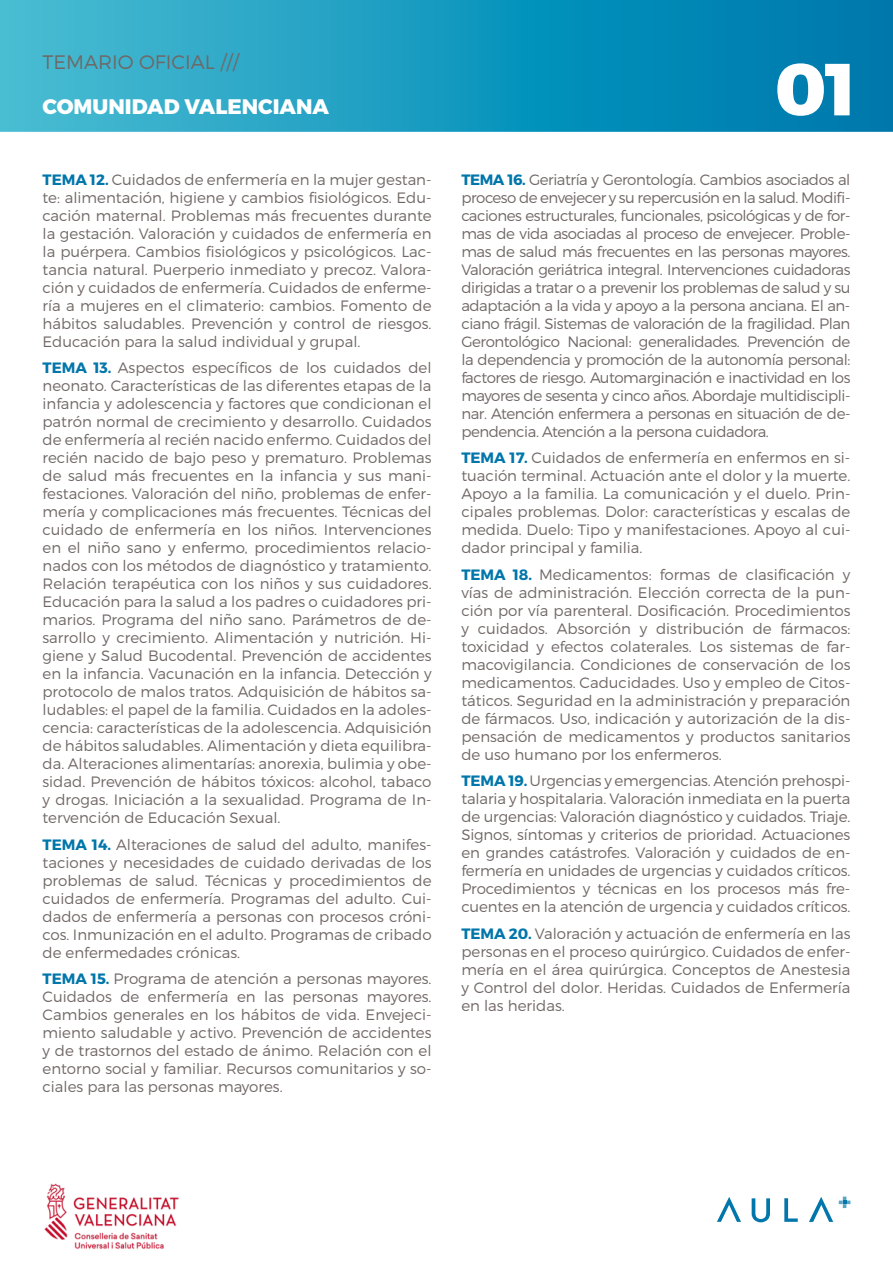
<style>
.page{position:relative;width:893px;height:1263px;background:#fff}
.page>*{position:absolute;margin:0;border:0;box-sizing:border-box;transform-origin:0 0}
.t1{font:73.5px "Trueno Ex Bd";color:#fff}
.t2{font:21px "Trueno Ex Bd";color:#fff}
.t3{font:19.5px "Trueno Lt";color:#706765}
.t4{font:15px/18px "Trueno Lt";color:#706765;text-align:justify}
.s1{font-family:"Trueno Bd";color:#0076aa}
</style>
<div class="page">
<svg style="left:752px;top:1198px;width:18px;height:24px"></svg>
<svg style="left:784px;top:1198px;width:14px;height:24px"></svg>
<svg style="left:717px;top:1197px;width:24px;height:25px"></svg>
<svg style="left:809px;top:1197px;width:24px;height:25px"></svg>
<svg style="left:839px;top:1196px;width:11px;height:12px"></svg>
<svg style="left:0;top:0;width:893px;height:132px;background:#1999bf"></svg>
<img style="left:44px;top:1183px;width:135px;height:66px">
<h3 class="t3" style="left:43px;top:50px;width:198px">TEMARIO OFICIAL ///</h3>
<h2 class="t2" style="left:43px;top:94px;width:288px">COMUNIDAD VALENCIANA</h2>
<p class="t4" style="left:43px;top:170px;width:391px"><span class="s1">TEMA 12.</span> Cuidados de enfermería en la mujer gestan&shy;te: alimentación, higiene y cambios fisiológicos. Edu&shy;cación maternal. Problemas más frecuentes durante la gestación. Valoración y cuidados de enfermería en la puérpera. Cambios fisiológicos y psicológicos. Lac&shy;tancia natural. Puerperio inmediato y precoz. Valora&shy;ción y cuidados de enfermería. Cuidados de enferme&shy;ría a mujeres en el climaterio: cambios. Fomento de hábitos saludables. Prevención y control de riesgos.<br>Educación para la salud individual y grupal.</p>
<p class="t4" style="left:43px;top:359px;width:391px"><span class="s1">TEMA 13.</span> Aspectos específicos de los cuidados del neonato. Características de las diferentes etapas de la infancia y adolescencia y factores que condicionan el patrón normal de crecimiento y desarrollo. Cuidados de enfermería al recién nacido enfermo. Cuidados del recién nacido de bajo peso y prematuro. Problemas de salud más frecuentes en la infancia y sus mani&shy;festaciones. Valoración del niño, problemas de enfer&shy;mería y complicaciones más frecuentes. Técnicas del cuidado de enfermería en los niños. Intervenciones en el niño sano y enfermo, procedimientos relacio&shy;nados con los métodos de diagnóstico y tratamiento.<br>Relación terapéutica con los niños y sus cuidadores.<br>Educación para la salud a los padres o cuidadores pri&shy;marios. Programa del niño sano. Parámetros de de&shy;sarrollo y crecimiento. Alimentación y nutrición. Hi&shy;giene y Salud Bucodental. Prevención de accidentes en la infancia. Vacunación en la infancia. Detección y protocolo de malos tratos. Adquisición de hábitos sa&shy;ludables: el papel de la familia. Cuidados en la adoles&shy;cencia: características de la adolescencia. Adquisición de hábitos saludables. Alimentación y dieta equilibra&shy;da. Alteraciones alimentarías: anorexia, bulimia y obe&shy;sidad. Prevención de hábitos tóxicos: alcohol, tabaco y drogas. Iniciación a la sexualidad. Programa de In&shy;tervención de Educación Sexual.</p>
<p class="t4" style="left:43px;top:835px;width:391px"><span class="s1">TEMA 14.</span> Alteraciones de salud del adulto, manifes&shy;taciones y necesidades de cuidado derivadas de los problemas de salud. Técnicas y procedimientos de cuidados de enfermería. Programas del adulto. Cui&shy;dados de enfermería a personas con procesos cróni&shy;cos. Inmunización en el adulto. Programas de cribado de enfermedades crónicas.</p>
<p class="t4" style="left:43px;top:970px;width:391px"><span class="s1">TEMA 15.</span> Programa de atención a personas mayores.<br>Cuidados de enfermería en las personas mayores.<br>Cambios generales en los hábitos de vida. Envejeci&shy;miento saludable y activo. Prevención de accidentes y de trastornos del estado de ánimo. Relación con el entorno social y familiar. Recursos comunitarios y so&shy;ciales para las personas mayores.</p>
<h1 class="t1" style="left:774px;top:43px;width:83px">01</h1>
<p class="t4" style="left:461px;top:170px;width:391px"><span class="s1">TEMA 16.</span> Geriatría y Gerontología. Cambios asociados al proceso de envejecer y su repercusión en la salud. Modifi&shy;caciones estructurales, funcionales, psicológicas y de for&shy;mas de vida asociadas al proceso de envejecer. Proble&shy;mas de salud más frecuentes en las personas mayores.<br>Valoración geriátrica integral. Intervenciones cuidadoras dirigidas a tratar o a prevenir los problemas de salud y su adaptación a la vida y apoyo a la persona anciana. El an&shy;ciano frágil. Sistemas de valoración de la fragilidad. Plan Gerontológico Nacional: generalidades. Prevención de la dependencia y promoción de la autonomía personal: factores de riesgo. Automarginación e inactividad en los mayores de sesenta y cinco años. Abordaje multidiscipli&shy;nar. Atención enfermera a personas en situación de de&shy;pendencia. Atención a la persona cuidadora.</p>
<p class="t4" style="left:461px;top:449px;width:391px"><span class="s1">TEMA 17.</span> Cuidados de enfermería en enfermos en si&shy;tuación terminal. Actuación ante el dolor y la muerte.<br>Apoyo a la familia. La comunicación y el duelo. Prin&shy;cipales problemas. Dolor: características y escalas de medida. Duelo: Tipo y manifestaciones. Apoyo al cui&shy;dador principal y familia.</p>
<p class="t4" style="left:461px;top:565px;width:391px"><span class="s1">TEMA 18.</span> Medicamentos: formas de clasificación y vías de administración. Elección correcta de la pun&shy;ción por vía parenteral. Dosificación. Procedimientos y cuidados. Absorción y distribución de fármacos: toxicidad y efectos colaterales. Los sistemas de far&shy;macovigilancia. Condiciones de conservación de los medicamentos. Caducidades. Uso y empleo de Citos&shy;táticos. Seguridad en la administración y preparación de fármacos. Uso, indicación y autorización de la dis&shy;pensación de medicamentos y productos sanitarios de uso humano por los enfermeros.</p>
<p class="t4" style="left:461px;top:772px;width:391px"><span class="s1">TEMA 19.</span> Urgencias y emergencias. Atención prehospi&shy;talaria y hospitalaria. Valoración inmediata en la puerta de urgencias: Valoración diagnóstico y cuidados. Triaje.<br>Signos, síntomas y criterios de prioridad. Actuaciones en grandes catástrofes. Valoración y cuidados de en&shy;fermería en unidades de urgencias y cuidados críticos.<br>Procedimientos y técnicas en los procesos más fre&shy;cuentes en la atención de urgencia y cuidados críticos.</p>
<p class="t4" style="left:461px;top:924px;width:391px"><span class="s1">TEMA 20.</span> Valoración y actuación de enfermería en las personas en el proceso quirúrgico. Cuidados de enfer&shy;mería en el área quirúrgica. Conceptos de Anestesia y Control del dolor. Heridas. Cuidados de Enfermería en las heridas.</p>
</div>
